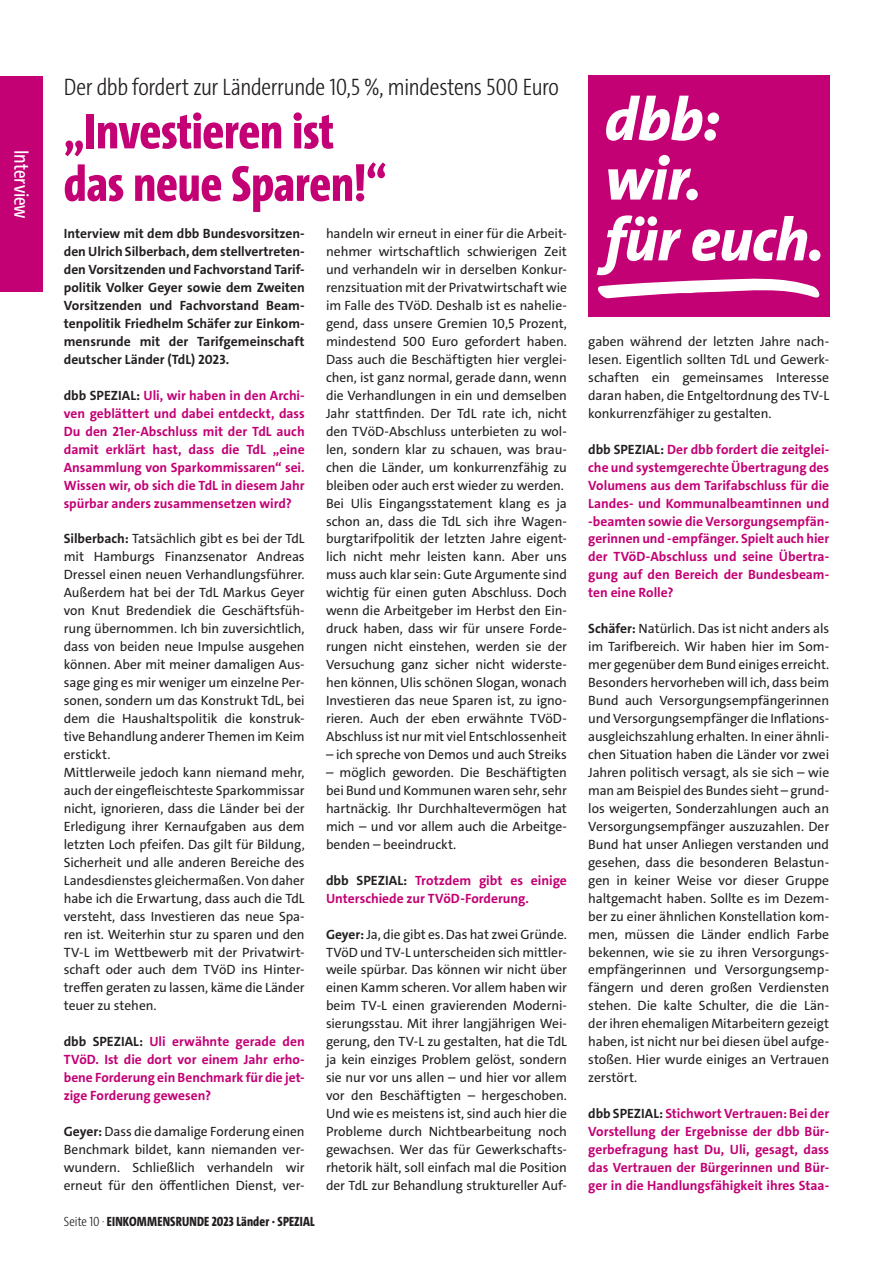
<style>
.page{position:relative;width:893px;height:1263px;background:#fff}
.page>*{position:absolute;margin:0;border:0;box-sizing:border-box;transform-origin:0 0}
._03_Überschrift_34pt_Mag{font:800 51px/52.5px "The Sans Cd LF8";letter-spacing:-.005em;color:#c30175}
._02_Dachzeile_16pt{font:300 24px "The Sans Cd LF3";letter-spacing:-.01em;color:#231f20}
._05_Fliesstext{font:21px "The Sans Cd LF5 Plain";letter-spacing:-.01em;color:#fff}
._05_Fliesstext-2{font:13.5px/18px "The Sans C4 s";letter-spacing:-.005em;color:#231f20;text-align:justify}
._05_Fliesstext-3{font:700 13.5px/18px "The Sans C4 s";color:#c30175;text-align:justify}
._04_Einleitung{font:700 13.5px/18px "The Sans C4 s";color:#231f20;text-align:justify}
.t1{font:800 13.5px "The Sans Cd LF8";letter-spacing:.01em;color:#231f20}
.s1{color:#231f20}
.s2{font-weight:700}
.s3{font-family:"The Sans Cd LF3";font-weight:300}
.s4{font-family:"The Sans Cd LF2";font-weight:200}
</style>
<div class="page">
<div style="left:0;top:77px;width:43px;height:215px;background:#c30175"></div>
<div style="left:588px;top:75px;width:241px;height:242px;background:#c30175"></div>
<svg style="left:606px;top:96px;width:113px;height:45px"></svg>
<svg style="left:608px;top:155px;width:83px;height:45px"></svg>
<div style="left:686px;top:189px;width:12px;height:11px;background:#fff;border-radius:50%"></div>
<svg style="left:596px;top:215px;width:225px;height:84px"></svg>
<div style="left:809px;top:250px;width:11px;height:11px;background:#fff;border-radius:50%"></div>
<p class="_05_Fliesstext" style="left:35px;top:150px;width:70px;rotate:90deg">Interview</p>
<p class="_02_Dachzeile_16pt" style="left:64px;top:71px;width:497px">Der dbb fordert zur Länderrunde 10,5 %, mindestens 500 Euro</p>
<p class="_03_Überschrift_34pt_Mag" style="left:64px;top:103px;width:324px">„Investieren ist das neue Sparen!“</p>
<p class="_04_Einleitung" style="left:64px;top:225px;width:242px">Interview mit dem dbb Bundesvorsitzen&shy;den Ulrich Silberbach, dem stellvertreten&shy;den Vorsitzenden und Fachvorstand Tarif&shy;politik Volker Geyer sowie dem Zweiten Vorsitzenden und Fachvorstand Beam&shy;tenpolitik Friedhelm Schäfer zur Einkom&shy;mensrunde mit der Tarifgemeinschaft deutscher Länder (TdL) 2023.</p>
<p class="_05_Fliesstext-3" style="left:64px;top:386px;width:242px"><span class="s1">dbb SPEZIAL:</span> Uli, wir haben in den Archi&shy;ven geblättert und dabei entdeckt, dass Du den 21er-Abschluss mit der TdL auch damit erklärt hast, dass die TdL „eine Ansammlung von Sparkommissaren“ sei.<br>Wissen wir, ob sich die TdL in diesem Jahr spürbar anders zusammensetzen wird?</p>
<p class="_05_Fliesstext-2" style="left:64px;top:530px;width:242px"><span class="s2">Silberbach:</span> Tatsächlich gibt es bei der TdL mit Hamburgs Finanzsenator Andreas Dressel einen neuen Verhandlungsführer.<br>Außerdem hat bei der TdL Markus Geyer von Knut Bredendiek die Geschäftsfüh&shy;rung übernommen. Ich bin zuversichtlich, dass von beiden neue Impulse ausgehen können. Aber mit meiner damaligen Aus&shy;sage ging es mir weniger um einzelne Per&shy;sonen, sondern um das Konstrukt TdL, bei dem die Haushaltspolitik die konstruk&shy;tive Behandlung anderer Themen im Keim erstickt.</p>
<p class="_05_Fliesstext-2" style="left:64px;top:763px;width:242px">Mittlerweile jedoch kann niemand mehr, auch der eingefleischteste Sparkommissar nicht, ignorieren, dass die Länder bei der Erledigung ihrer Kernaufgaben aus dem letzten Loch pfeifen. Das gilt für Bildung, Sicherheit und alle anderen Bereiche des Landesdienstes gleichermaßen. Von daher habe ich die Erwartung, dass auch die TdL versteht, dass Investieren das neue Spa&shy;ren ist. Weiterhin stur zu sparen und den TV-L im Wettbewerb mit der Privatwirt&shy;schaft oder auch dem TVöD ins Hinter&shy;treffen geraten zu lassen, käme die Länder teuer zu stehen.</p>
<p class="_05_Fliesstext-3" style="left:64px;top:1033px;width:242px"><span class="s1">dbb SPEZIAL:</span> Uli erwähnte gerade den TVöD. Ist die dort vor einem Jahr erho&shy;bene Forderung ein Benchmark für die jet&shy;zige Forderung gewesen?</p>
<p class="_05_Fliesstext-2" style="left:64px;top:1122px;width:242px"><span class="s2">Geyer:</span> Dass die damalige Forderung einen Benchmark bildet, kann niemanden ver&shy;wundern. Schließlich verhandeln wir erneut für den öffentlichen Dienst, ver-</p>
<p class="t1" style="left:64px;top:1212px;width:252px"><span class="s3">Seite 10</span> <span class="s4">·</span> EINKOMMENSRUNDE 2023 Länder · SPEZIAL</p>
<p class="_05_Fliesstext-2" style="left:326px;top:225px;width:242px">handeln wir erneut in einer für die Arbeit&shy;nehmer wirtschaftlich schwierigen Zeit und verhandeln wir in derselben Konkur&shy;renzsituation mit der Privatwirtschaft wie im Falle des TVöD. Deshalb ist es nahelie&shy;gend, dass unsere Gremien 10,5 Prozent, mindestend 500 Euro gefordert haben.<br>Dass auch die Beschäftigten hier verglei&shy;chen, ist ganz normal, gerade dann, wenn die Verhandlungen in ein und demselben Jahr stattfinden. Der TdL rate ich, nicht den TVöD-Abschluss unterbieten zu wol&shy;len, sondern klar zu schauen, was brau&shy;chen die Länder, um konkurrenzfähig zu bleiben oder auch erst wieder zu werden.</p>
<p class="_05_Fliesstext-2" style="left:326px;top:494px;width:242px">Bei Ulis Eingangsstatement klang es ja schon an, dass die TdL sich ihre Wagen&shy;burgtarifpolitik der letzten Jahre eigent&shy;lich nicht mehr leisten kann. Aber uns muss auch klar sein: Gute Argumente sind wichtig für einen guten Abschluss. Doch wenn die Arbeitgeber im Herbst den Ein&shy;druck haben, dass wir für unsere Forde&shy;rungen nicht einstehen, werden sie der Versuchung ganz sicher nicht widerste&shy;hen können, Ulis schönen Slogan, wonach Investieren das neue Sparen ist, zu igno&shy;rieren. Auch der eben erwähnte TVöD-Abschluss ist nur mit viel Entschlossenheit</p>
<p class="_05_Fliesstext-2" style="left:326px;top:745px;width:242px">– ich spreche von Demos und auch Streiks</p>
<p class="_05_Fliesstext-2" style="left:326px;top:763px;width:242px">– möglich geworden. Die Beschäftigten bei Bund und Kommunen waren sehr, sehr hartnäckig. Ihr Durchhaltevermögen hat mich – und vor allem auch die Arbeitge&shy;benden – beeindruckt.</p>
<p class="_05_Fliesstext-3" style="left:326px;top:871px;width:242px"><span class="s1">dbb SPEZIAL:</span> Trotzdem gibt es einige<br>Unterschiede zur TVöD-Forderung.</p>
<p class="_05_Fliesstext-2" style="left:326px;top:925px;width:242px"><span class="s2">Geyer:</span> Ja, die gibt es. Das hat zwei Gründe.<br>TVöD und TV-L unterscheiden sich mittler&shy;weile spürbar. Das können wir nicht über einen Kamm scheren. Vor allem haben wir beim TV-L einen gravierenden Moderni&shy;sierungsstau. Mit ihrer langjährigen Wei&shy;gerung, den TV-L zu gestalten, hat die TdL ja kein einziges Problem gelöst, sondern sie nur vor uns allen – und hier vor allem vor den Beschäftigten – hergeschoben.<br>Und wie es meistens ist, sind auch hier die Probleme durch Nichtbearbeitung noch gewachsen. Wer das für Gewerkschafts&shy;rhetorik hält, soll einfach mal die Position der TdL zur Behandlung struktureller Auf-</p>
<p class="_05_Fliesstext-2" style="left:588px;top:332px;width:242px">gaben während der letzten Jahre nach&shy;lesen. Eigentlich sollten TdL und Gewerk&shy;schaften ein gemeinsames Interesse daran haben, die Entgeltordnung des TV-L konkurrenzfähiger zu gestalten.</p>
<p class="_05_Fliesstext-3" style="left:588px;top:440px;width:242px"><span class="s1">dbb SPEZIAL:</span> Der dbb fordert die zeitglei&shy;che und systemgerechte Übertragung des Volumens aus dem Tarifabschluss für die Landes- und Kommunalbeamtinnen und -beamten sowie die Versorgungsempfän&shy;gerinnen und -empfänger. Spielt auch hier der TVöD-Abschluss und seine Übertra&shy;gung auf den Bereich der Bundesbeam&shy;ten eine Rolle?</p>
<p class="_05_Fliesstext-2" style="left:588px;top:620px;width:242px"><span class="s2">Schäfer:</span> Natürlich. Das ist nicht anders als im Tarifbereich. Wir haben hier im Som&shy;mer gegenüber dem Bund einiges erreicht.<br>Besonders hervorheben will ich, dass beim Bund auch Versorgungsempfängerinnen und Versorgungsempfänger die Inflations&shy;ausgleichszahlung erhalten. In einer ähnli&shy;chen Situation haben die Länder vor zwei Jahren politisch versagt, als sie sich – wie man am Beispiel des Bundes sieht – grund&shy;los weigerten, Sonderzahlungen auch an Versorgungsempfänger auszuzahlen. Der Bund hat unser Anliegen verstanden und gesehen, dass die besonderen Belastun&shy;gen in keiner Weise vor dieser Gruppe haltgemacht haben. Sollte es im Dezem&shy;ber zu einer ähnlichen Konstellation kom&shy;men, müssen die Länder endlich Farbe bekennen, wie sie zu ihren Versorgungs&shy;empfängerinnen und Versorgungsemp&shy;fängern und deren großen Verdiensten stehen. Die kalte Schulter, die die Län&shy;der ihren ehemaligen Mitarbeitern gezeigt haben, ist nicht nur bei diesen übel aufge&shy;stoßen. Hier wurde einiges an Vertrauen zerstört.</p>
<p class="_05_Fliesstext-3" style="left:588px;top:1105px;width:242px"><span class="s1">dbb SPEZIAL:</span> Stichwort Vertrauen: Bei der Vorstellung der Ergebnisse der dbb Bür&shy;gerbefragung hast Du, Uli, gesagt, dass das Vertrauen der Bürgerinnen und Bür&shy;ger in die Handlungsfähigkeit ihres Staa-</p>
</div>
